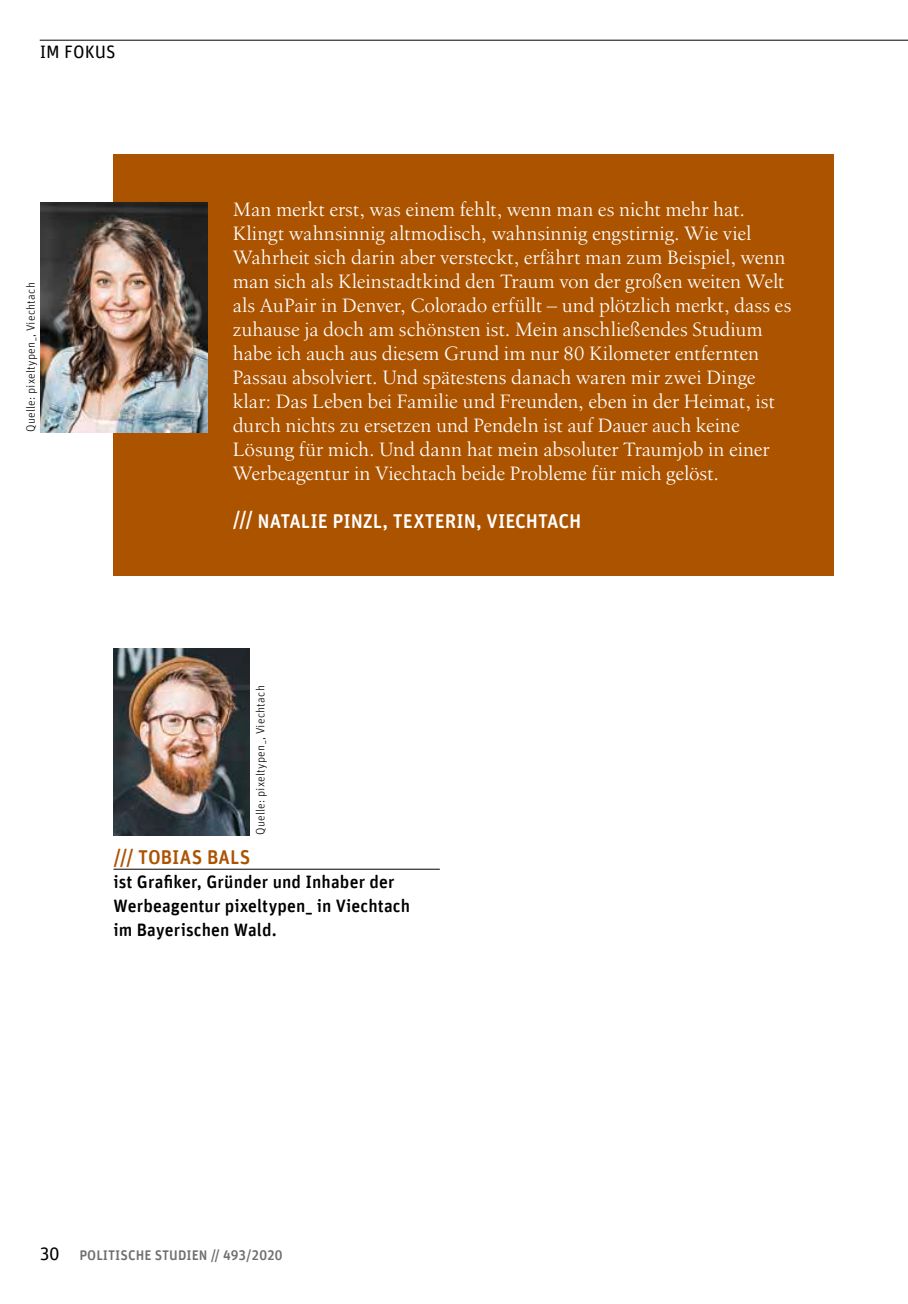
<style>
.page{position:relative;width:908px;height:1304px;background:#fff}
.page>*{position:absolute;margin:0;border:0;box-sizing:border-box;transform-origin:0 0}
.t1{font:20px/24px "Birka LT Pro";color:#fff}
.t2{font:500 20px "Unit Rounded Offc";letter-spacing:-.005em;color:#fff}
.t3{font:500 20px "Unit Rounded Offc";letter-spacing:.005em;color:#ac5300}
.t4{font:500 18px/24px "Unit Rounded Offc";letter-spacing:.005em;color:#000}
.t5{font:18px "Unit Rounded Offc";color:#000}
.t6{font:500 14px "Unit Rounded Offc";color:#6f6f6e}
.t7{font:300 12px "Unit Rounded Offc";letter-spacing:.02em;color:#000}
.s1{font-weight:400;font-size:18px;color:#000}
</style>
<div class="page">
<hr style="left:40px;top:40px;width:867px;height:1px;background:#000">
<hr style="left:113px;top:869px;width:326px;height:1px;background:#000">
<img style="left:113px;top:648px;width:136px;height:188px">
<div style="left:113px;top:154px;width:720px;height:422px;background:#ac5300"></div>
<img style="left:41px;top:202px;width:166px;height:230px">
<p class="t5" style="left:40px;top:41px;width:77px">IM FOKUS</p>
<p class="t7" style="left:24px;top:432px;width:151px;rotate:-90deg">Quelle: pixeltypen_, Viechtach</p>
<p class="t1" style="left:232px;top:197px;width:560px">Man merkt erst, was einem fehlt, wenn man es nicht mehr hat.<br>Klingt wahnsinnig altmodisch, wahnsinnig engstirnig. Wie viel Wahrheit sich darin aber versteckt, erfährt man zum Beispiel, wenn man sich als Kleinstadtkind den Traum von der großen weiten Welt als AuPair in Denver, Colorado erfüllt – und plötzlich merkt, dass es zuhause ja doch am schönsten ist. Mein anschließendes Studium habe ich auch aus diesem Grund im nur 80 Kilometer entfernten Passau absolviert. Und spätestens danach waren mir zwei Dinge klar: Das Leben bei Familie und Freunden, eben in der Heimat, ist durch nichts zu ersetzen und Pendeln ist auf Dauer auch keine Lösung für mich. Und dann hat mein absoluter Traumjob in einer Werbeagentur in Viechtach beide Probleme für mich gelöst.</p>
<p class="t2" style="left:232px;top:509px;width:350px">/// NATALIE PINZL, TEXTERIN, VIECHTACH</p>
<p class="t7" style="left:253px;top:835px;width:151px;rotate:-90deg">Quelle: pixeltypen_, Viechtach</p>
<p class="t3" style="left:113px;top:845px;width:138px">/// TOBIAS BALS</p>
<p class="t4" style="left:113px;top:870px;width:298px">ist Grafiker, Gründer und Inhaber der<br>Werbeagentur pixeltypen_ in Viechtach im Bayerischen Wald.</p>
<p class="t6" style="left:40px;top:1246px;width:244px"><span class="s1">30</span> POLITISCHE STUDIEN // 493/2020</p>
</div>
